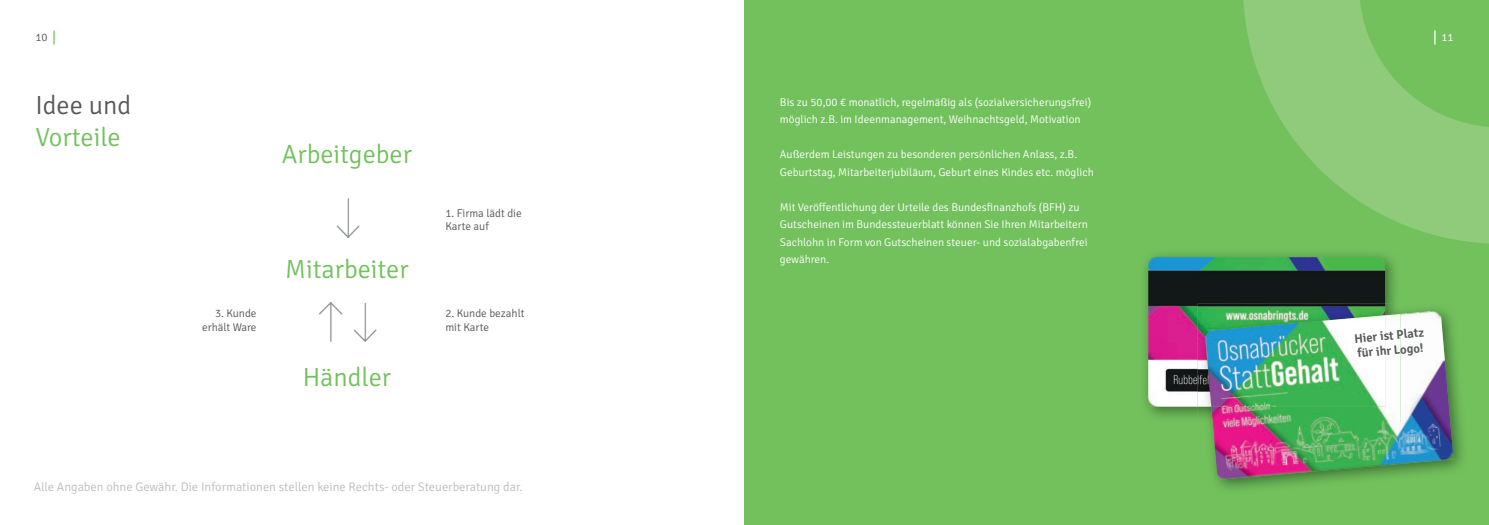
<style>
.page{position:relative;width:1489px;height:525px;background:#fff}
.page>*{position:absolute;margin:0;border:0;box-sizing:border-box;transform-origin:0 0}
.t1{font:300 26.25px "Signika";color:#72c15c}
.t2{font:300 26.25px "Signika";color:#57585a}
.t3{font:300 12.5px "Signika";color:#bcbdc0}
.t4{font:600 12.5px/15px "Signika";color:#57585a}
.t5{font:300 11.25px/17.5px "Signika";color:#fff}
.t6{font:300 11.25px/13.5px "Signika";color:#57585a}
</style>
<div class="page">
<svg style="left:53px;top:30px;width:2px;height:15px"></svg>
<div style="left:744px;top:0;width:744px;height:524px;background:#72c15c"></div>
<img style="left:336px;top:199px;width:24px;height:38px">
<img style="left:319px;top:302px;width:58px;height:39px">
<img style="left:345px;top:302px;width:4px;height:39px">
<img style="left:1145px;top:254px;width:251px;height:164px">
<img style="left:1148px;top:257px;width:236px;height:149px">
<img style="left:1197px;top:303px;width:187px;height:103px">
<img style="left:1212px;top:310px;width:241px;height:169px">
<img style="left:1211px;top:314px;width:189px;height:108px">
<img style="left:1204px;top:315px;width:180px;height:91px">
<svg style="left:1243px;top:0;width:245px;height:243px;fill:#8fcb7b"></svg>
<svg style="left:1434px;top:30px;width:1px;height:15px"></svg>
<p class="t6" style="left:35px;top:30px;width:14px">10</p>
<h1 class="t2" style="left:35px;top:86px;width:97px">Idee und</h1>
<h1 class="t1" style="left:35px;top:118px;width:87px">Vorteile</h1>
<h1 class="t1" style="left:282px;top:135px;width:132px">Arbeitgeber</h1>
<p class="t6" style="left:202px;top:305px;width:56px;text-align:right">3. Kunde erhält Ware</p>
<h1 class="t1" style="left:285px;top:250px;width:125px">Mitarbeiter</h1>
<h1 class="t1" style="left:303px;top:358px;width:90px">Händler</h1>
<p class="t6" style="left:445px;top:205px;width:78px">1. Firma lädt die<br>Karte auf</p>
<p class="t6" style="left:445px;top:305px;width:81px">2. Kunde bezahlt mit Karte</p>
<p class="t3" style="left:34px;top:477px;width:490px">Alle Angaben ohne Gewähr. Die Informationen stellen keine Rechts- oder Steuerberatung dar.</p>
<p class="t5" style="left:780px;top:92px;width:313px">Bis zu 50,00 € monatlich, regelmäßig als (sozialversicherungsfrei) möglich z.B. im Ideenmanagement, Weihnachtsgeld, Motivation</p>
<p class="t5" style="left:780px;top:145px;width:315px">Außerdem Leistungen zu besonderen persönlichen Anlass, z.B.<br>Geburtstag, Mitarbeiterjubiläum, Geburt eines Kindes etc. möglich</p>
<p class="t5" style="left:780px;top:197px;width:309px">Mit Veröffentlichung der Urteile des Bundesfinanzhofs (BFH) zu Gutscheinen im Bundessteuerblatt können Sie Ihren Mitarbeitern Sachlohn in Form von Gutscheinen steuer- und sozialabgabenfrei gewähren.</p>
<p class="t5" style="left:1441px;top:28px;width:14px">11</p>
<p class="t4" style="left:1353px;top:330px;width:71px;rotate:-5deg">Hier ist Platz für ihr Logo!</p>
</div>
